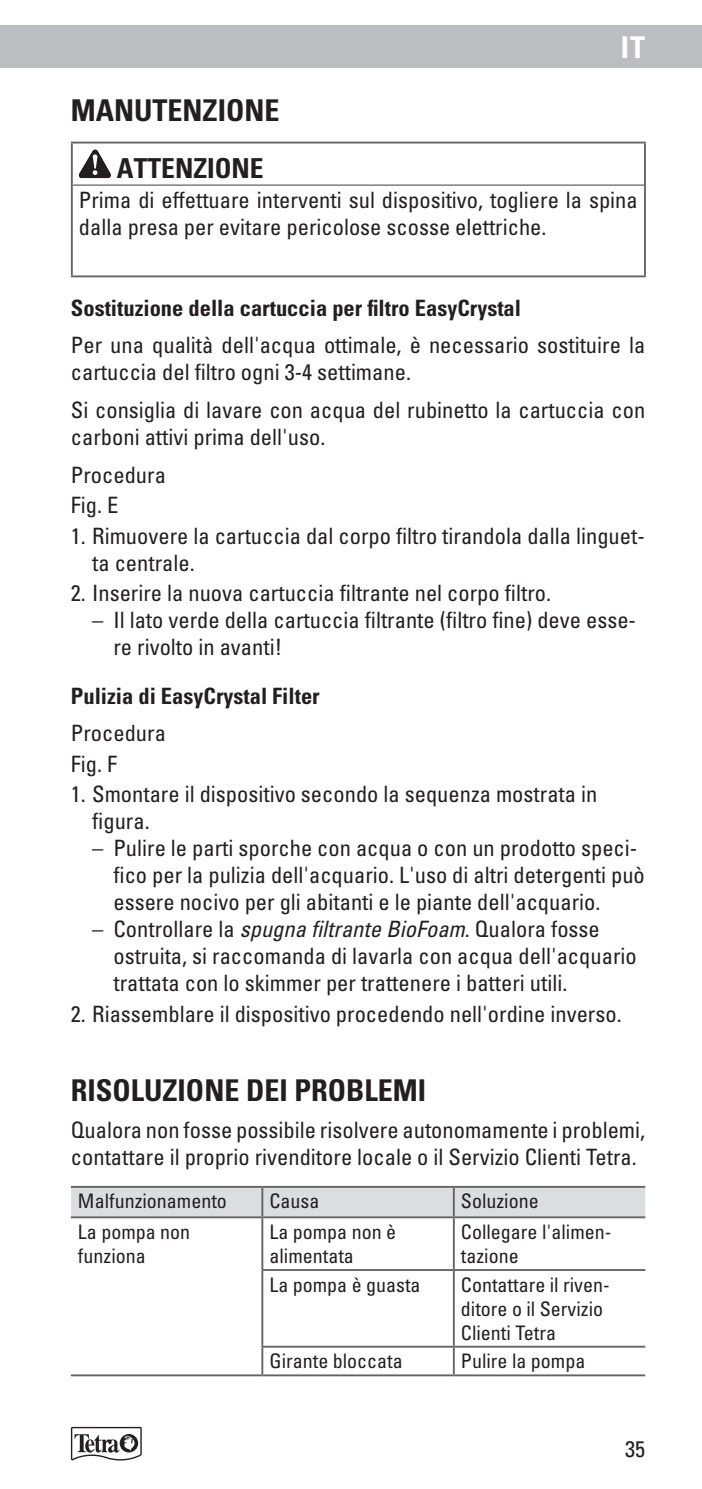
<style>
.page{position:relative;width:702px;height:1489px;background:#fff}
.page>*{position:absolute;margin:0;border:0;box-sizing:border-box;transform-origin:0 0}
.Head_1{font:700 condensed 30px "Univers LT Pro";color:#231f20}
.t1{font:700 condensed 30px "Univers LT Pro";color:#fff}
.Text_Warnung{font:700 condensed 27.5px "Univers LT Pro";color:#231f20}
.Text_norm{font:condensed 22.5px/27px "Univers LT Pro";color:#231f20}
.Head_2{font:700 condensed 22.5px "Univers LT Pro";color:#231f20}
.Text_Abb{font:condensed 22.5px "Univers LT Pro";color:#231f20}
.Tab_norm{font:condensed 20px/24px "Univers LT Pro";color:#231f20}
.s1{font-style:italic}
</style>
<div class="page">
<div style="left:0;top:25px;width:702px;height:43px;background:#bcbdc0"></div>
<svg style="left:71px;top:1426px;width:71px;height:34px"></svg>
<hr style="left:71px;top:143px;width:2px;height:42px;background:#636366">
<hr style="left:644px;top:143px;width:2px;height:42px;background:#636366">
<hr style="left:71px;top:185px;width:2px;height:90px;background:#636366">
<hr style="left:644px;top:185px;width:2px;height:90px;background:#636366">
<hr style="left:71px;top:275px;width:575px;height:2px;background:#636366">
<hr style="left:71px;top:142px;width:575px;height:1px;background:#636366">
<hr style="left:73px;top:184px;width:571px;height:2px;background:#636366">
<svg style="left:79px;top:150px;width:32px;height:28px"></svg>
<hr style="left:261px;top:1218px;width:2px;height:50px;background:#636366">
<hr style="left:261px;top:1270px;width:2px;height:75px;background:#636366">
<hr style="left:261px;top:1347px;width:2px;height:27px;background:#636366">
<hr style="left:71px;top:1374px;width:191px;height:2px;background:#636366">
<hr style="left:261px;top:1345px;width:193px;height:2px;background:#636366">
<hr style="left:454px;top:1345px;width:191px;height:2px;background:#636366">
<hr style="left:262px;top:1374px;width:192px;height:2px;background:#636366">
<hr style="left:454px;top:1374px;width:191px;height:2px;background:#636366">
<hr style="left:453px;top:1218px;width:1px;height:50px;background:#636366">
<hr style="left:454px;top:1268px;width:191px;height:2px;background:#636366">
<hr style="left:453px;top:1270px;width:1px;height:75px;background:#636366">
<hr style="left:71px;top:1185px;width:191px;height:2px;background:#636366">
<hr style="left:71px;top:1216px;width:191px;height:2px;background:#636366">
<svg style="left:453px;top:1347px;width:1px;height:27px"></svg>
<hr style="left:262px;top:1185px;width:192px;height:2px;background:#636366">
<hr style="left:262px;top:1216px;width:192px;height:2px;background:#636366">
<hr style="left:454px;top:1185px;width:191px;height:2px;background:#636366">
<hr style="left:454px;top:1216px;width:191px;height:2px;background:#636366">
<svg style="left:71px;top:1186px;width:574px;height:31px;background:#d1d2d4"></svg>
<hr style="left:261px;top:1268px;width:193px;height:2px;background:#636366">
<h1 class="t1" style="left:620px;top:28px;width:26px">IT</h1>
<p class="Head_1" style="left:71px;top:92px;width:210px">MANUTENZIONE</p>
<p class="Text_Warnung" style="left:117px;top:151px;width:148px">ATTENZIONE</p>
<p class="Text_norm" style="left:79px;top:186px;width:560px">Prima di effettuare interventi sul dispositivo, togliere la spina dalla presa per evitare pericolose scosse elettriche.</p>
<p class="Head_2" style="left:71px;top:294px;width:451px">Sostituzione della cartuccia per filtro EasyCrystal</p>
<p class="Text_norm" style="left:71px;top:331px;width:576px">Per una qualità dell'acqua ottimale, è necessario sostituire la cartuccia del filtro ogni 3-4 settimane.</p>
<p class="Text_norm" style="left:71px;top:396px;width:576px">Si consiglia di lavare con acqua del rubinetto la cartuccia con carboni attivi prima dell'uso.</p>
<p class="Text_norm" style="left:71px;top:461px;width:96px">Procedura</p>
<p class="Text_Abb" style="left:71px;top:491px;width:49px">Fig. E</p>
<p class="Text_norm" style="left:92px;top:522px;width:554px;text-indent:-21px">1. Rimuovere la cartuccia dal corpo filtro tirandola dalla linguet&shy;ta centrale.</p>
<p class="Text_norm" style="left:71px;top:579px;width:481px">2. Inserire la nuova cartuccia filtrante nel corpo filtro.</p>
<p class="Text_norm" style="left:113px;top:606px;width:524px;text-indent:-21px">– Il lato verde della cartuccia filtrante (filtro fine) deve esse&shy;re rivolto in avanti!</p>
<p class="Head_2" style="left:71px;top:681px;width:250px">Pulizia di EasyCrystal Filter</p>
<p class="Text_norm" style="left:71px;top:719px;width:96px">Procedura</p>
<p class="Text_Abb" style="left:71px;top:749px;width:48px">Fig. F</p>
<p class="Text_norm" style="left:92px;top:780px;width:506px;text-indent:-21px">1. Smontare il dispositivo secondo la sequenza mostrata in figura.</p>
<p class="Text_norm" style="left:113px;top:834px;width:533px;text-indent:-21px">– Pulire le parti sporche con acqua o con un prodotto speci&shy;fico per la pulizia dell'acquario. L'uso di altri detergenti può essere nocivo per gli abitanti e le piante dell'acquario.</p>
<p class="Text_norm" style="left:113px;top:915px;width:524px;text-indent:-21px">– Controllare la <span class="s1">spugna filtrante BioFoam</span>. Qualora fosse ostruita, si raccomanda di lavarla con acqua dell'acquario trattata con lo skimmer per trattenere i batteri utili.</p>
<p class="Text_norm" style="left:71px;top:1000px;width:552px">2. Riassemblare il dispositivo procedendo nell'ordine inverso.</p>
<p class="Head_1" style="left:71px;top:1071px;width:357px">RISOLUZIONE DEI PROBLEMI</p>
<p class="Text_norm" style="left:71px;top:1116px;width:575px">Qualora non fosse possibile risolvere autonomamente i problemi, contattare il proprio rivenditore locale o il Servizio Clienti Tetra.</p>
<p class="Tab_norm" style="left:78px;top:1188px;width:150px">Malfunzionamento</p>
<p class="Tab_norm" style="left:269px;top:1188px;width:51px">Causa</p>
<p class="Tab_norm" style="left:461px;top:1188px;width:79px">Soluzione</p>
<p class="Tab_norm" style="left:78px;top:1219px;width:114px">La pompa non funziona</p>
<p class="Tab_norm" style="left:269px;top:1219px;width:128px">La pompa non è alimentata</p>
<p class="Tab_norm" style="left:461px;top:1219px;width:152px">Collegare l'alimen&shy;tazione</p>
<p class="Tab_norm" style="left:269px;top:1272px;width:153px">La pompa è guasta</p>
<p class="Tab_norm" style="left:461px;top:1272px;width:150px">Contattare il riven&shy;ditore o il Servizio<br>Clienti Tetra</p>
<p class="Tab_norm" style="left:269px;top:1348px;width:135px">Girante bloccata</p>
<p class="Tab_norm" style="left:461px;top:1348px;width:126px">Pulire la pompa</p>
<p class="Text_norm" style="left:625px;top:1434px;width:21px">35</p>
</div>
